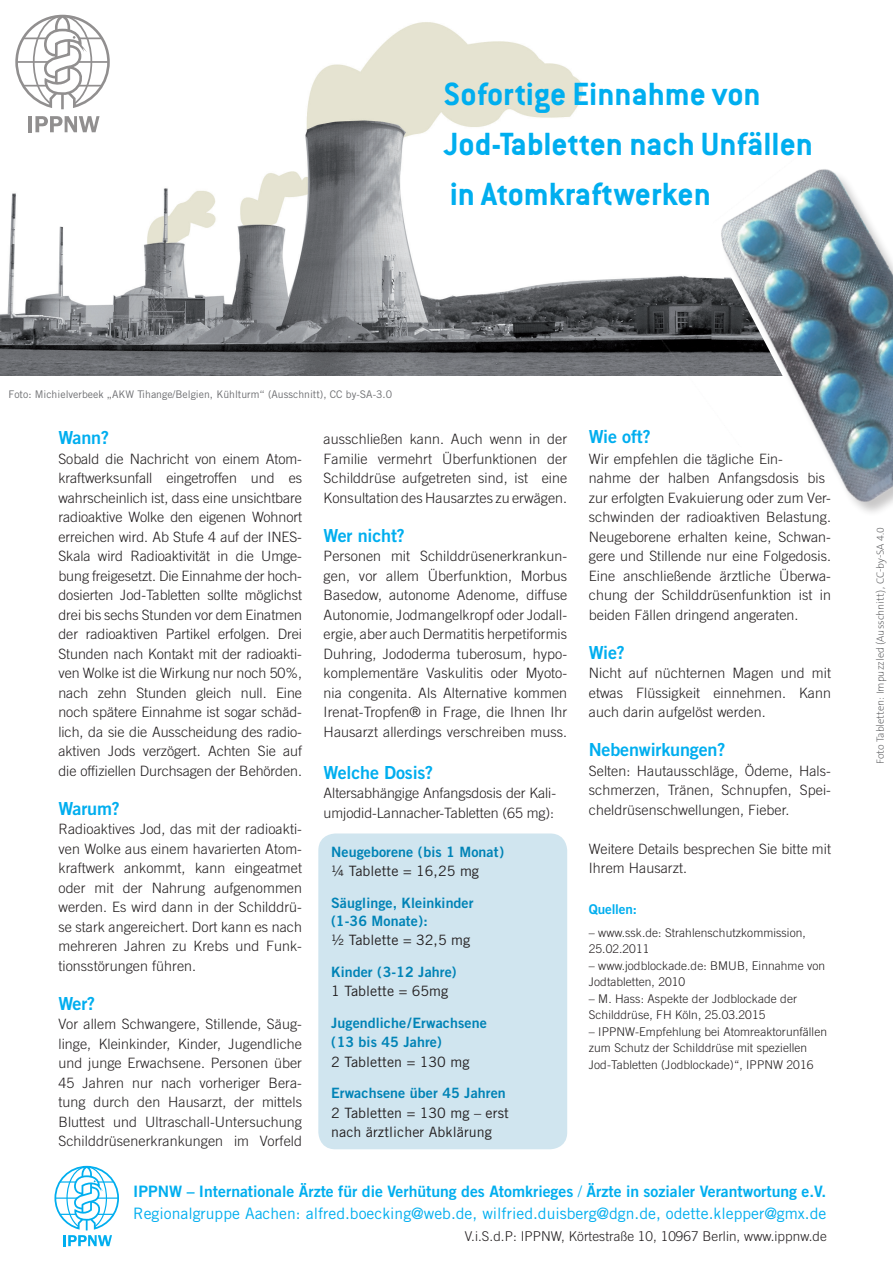
<style>
.page{position:relative;width:893px;height:1263px;background:#fff}
.page>*{position:absolute;margin:0;border:0;box-sizing:border-box;transform-origin:0 0}
.t1{font:700 35.25px/50.4px "Conduit ITC Std";color:#00aeef}
.t2{font:18px "Trade Gothic LT Std Bd 2";letter-spacing:-.01em;color:#00aeef}
.t3{font:15.75px "Trade Gothic LT Std";color:#00aeef}
.t4{font:15.75px "Trade Gothic LT Std Bd 2";color:#00aeef}
.t5{font:300 14.25px/19.5px "Trade Gothic LT Std";letter-spacing:.005em;color:#231f20;text-align:justify}
.t6{font:14.25px/18px "Trade Gothic LT Std Bd 2";letter-spacing:.005em;color:#0083b6}
.t7{font:14.25px/19.5px "Trade Gothic LT Std";letter-spacing:.005em;color:#231f20}
.t8{font:300 13.5px "Trade Gothic LT Std";letter-spacing:.005em;color:#231f20}
.t9{font:13.5px "Trade Gothic LT Std Bd 2";letter-spacing:-.01em;color:#00aeef}
.t10{font:300 12px/16.5px "Trade Gothic LT Std";letter-spacing:.005em;color:#231f20}
.t11{font:10.5px "Trade Gothic LT Std";color:#6c6d70}
.t12{font:200 10.5px "The Sans B2";color:#57585a}
.s1{font-family:"Trade Gothic LT Std";font-weight:300}
</style>
<div class="page">
<div style="left:318px;top:833px;width:249px;height:316px;background:#d0e5ef;border-radius:17px"></div>
<img style="left:0;top:22px;width:631px;height:353px">
<svg style="left:14px;top:14px;width:97px;height:96px"></svg>
<hr style="left:28px;top:116px;width:4px;height:16px;background:#918f8f">
<svg style="left:35px;top:116px;width:65px;height:16px"></svg>
<img style="left:631px;top:169px;width:262px;height:344px">
<svg style="left:54px;top:1165px;width:65px;height:81px"></svg>
<h1 class="t1" style="left:443px;top:67px;width:371px">Sofortige Einnahme von<br>Jod-Tabletten nach Unfällen in Atomkraftwerken</h1>
<p class="t11" style="left:9px;top:388px;width:385px">Foto: Michielverbeek „AKW Tihange/Belgien, Kühlturm“ (Ausschnitt), CC by-SA-3.0</p>
<p class="t2" style="left:58px;top:426px;width:52px">Wann?</p>
<p class="t5" style="left:58px;top:448px;width:245px">Sobald die Nachricht von einem Atom&shy;kraftwerksunfall eingetroffen und es wahrscheinlich ist, dass eine unsichtbare radioaktive Wolke den eigenen Wohnort erreichen wird. Ab Stufe 4 auf der INES-Skala wird Radioaktivität in die Umge&shy;bung freigesetzt. Die Einnahme der hoch&shy;dosierten Jod-Tabletten sollte möglichst drei bis sechs Stunden vor dem Einatmen der radioaktiven Partikel erfolgen. Drei Stunden nach Kontakt mit der radioakti&shy;ven Wolke ist die Wirkung nur noch 50%, nach zehn Stunden gleich null. Eine noch spätere Einnahme ist sogar schäd&shy;lich, da sie die Ausscheidung des radio&shy;aktiven Jods verzögert. Achten Sie auf die offiziellen Durchsagen der Behörden.</p>
<p class="t2" style="left:58px;top:797px;width:63px">Warum?</p>
<p class="t5" style="left:58px;top:819px;width:245px">Radioaktives Jod, das mit der radioakti&shy;ven Wolke aus einem havarierten Atom&shy;kraftwerk ankommt, kann eingeatmet oder mit der Nahrung aufgenommen werden. Es wird dann in der Schilddrü&shy;se stark angereichert. Dort kann es nach mehreren Jahren zu Krebs und Funk&shy;tionsstörungen führen.</p>
<p class="t2" style="left:58px;top:992px;width:38px">Wer?</p>
<p class="t5" style="left:58px;top:1014px;width:245px">Vor allem Schwangere, Stillende, Säug&shy;linge, Kleinkinder, Kinder, Jugendliche und junge Erwachsene. Personen über 45 Jahren nur nach vorheriger Bera&shy;tung durch den Hausarzt, der mittels Bluttest und Ultraschall-Untersuchung Schilddrüsenerkrankungen im Vorfeld</p>
<p class="t5" style="left:324px;top:429px;width:245px">ausschließen kann. Auch wenn in der Familie vermehrt Überfunktionen der Schilddrüse aufgetreten sind, ist eine Konsultation des Hausarztes zu erwägen.</p>
<p class="t2" style="left:324px;top:524px;width:83px">Wer nicht?</p>
<p class="t5" style="left:324px;top:546px;width:245px">Personen mit Schilddrüsenerkrankun&shy;gen, vor allem Überfunktion, Morbus Basedow, autonome Adenome, diffuse Autonomie, Jodmangelkropf oder Jodall&shy;ergie, aber auch Dermatitis herpetiformis Duhring, Jododerma tuberosum, hypo&shy;komplementäre Vaskulitis oder Myoto&shy;nia congenita. Als Alternative kommen Irenat-Tropfen® in Frage, die Ihnen Ihr Hausarzt allerdings verschreiben muss.</p>
<p class="t2" style="left:324px;top:761px;width:111px">Welche Dosis?</p>
<p class="t5" style="left:324px;top:783px;width:234px">Altersabhängige Anfangsdosis der Kali&shy;umjodid-Lannacher-Tabletten (65 mg):</p>
<p class="t6" style="left:331px;top:842px;width:174px">Neugeborene (bis 1 Monat)</p>
<p class="t7" style="left:331px;top:861px;width:149px">¼ Tablette = 16,25 mg</p>
<p class="t6" style="left:331px;top:893px;width:144px">Säuglinge, Kleinkinder (1-36 Monate):</p>
<p class="t7" style="left:331px;top:930px;width:141px">½ Tablette = 32,5 mg</p>
<p class="t6" style="left:331px;top:962px;width:127px">Kinder (3-12 Jahre)</p>
<p class="t7" style="left:331px;top:981px;width:119px">1 Tablette = 65mg</p>
<p class="t6" style="left:331px;top:1012px;width:157px;line-height:19.5px">Jugendliche/Erwachsene (13 bis 45 Jahre)</p>
<p class="t7" style="left:331px;top:1051px;width:140px">2 Tabletten = 130 mg</p>
<p class="t6" style="left:331px;top:1084px;width:176px">Erwachsene über 45 Jahren</p>
<p class="t7" style="left:331px;top:1102px;width:179px">2 Tabletten = 130 mg – erst nach ärztlicher Abklärung</p>
<p class="t2" style="left:589px;top:425px;width:63px">Wie oft?</p>
<p class="t5" style="left:589px;top:448px;width:244px;text-align:left">Wir empfehlen die tägliche Ein-<br>nahme der halben Anfangsdosis bis zur erfolgten Evakuierung oder zum Ver&shy;schwinden der radioaktiven Belastung.<br>Neugeborene erhalten keine, Schwan&shy;gere und Stillende nur eine Folgedosis.<br>Eine anschließende ärztliche Überwa&shy;chung der Schilddrüsenfunktion ist in beiden Fällen dringend angeraten.</p>
<p class="t2" style="left:589px;top:641px;width:38px">Wie?</p>
<p class="t5" style="left:589px;top:663px;width:244px">Nicht auf nüchternen Magen und mit etwas Flüssigkeit einnehmen. Kann auch darin aufgelöst werden.</p>
<p class="t2" style="left:589px;top:738px;width:138px">Nebenwirkungen?</p>
<p class="t5" style="left:589px;top:760px;width:244px">Selten: Hautausschläge, Ödeme, Hals&shy;schmerzen, Tränen, Schnupfen, Spei&shy;cheldrüsenschwellungen, Fieber.</p>
<p class="t5" style="left:589px;top:838px;width:244px">Weitere Details besprechen Sie bitte mit<br>Ihrem Hausarzt.</p>
<p class="t9" style="left:589px;top:901px;width:50px">Quellen:</p>
<p class="t10" style="left:589px;top:924px;width:218px">– www.ssk.de: Strahlenschutzkommission,<br>25.02.2011</p>
<p class="t10" style="left:589px;top:957px;width:238px">– www.jodblockade.de: BMUB, Einnahme von<br>Jodtabletten, 2010</p>
<p class="t10" style="left:589px;top:990px;width:210px">– M. Hass: Aspekte der Jodblockade der<br>Schilddrüse, FH Köln, 25.03.2015</p>
<p class="t10" style="left:589px;top:1023px;width:240px">– IPPNW-Empfehlung bei Atomreaktorunfällen zum Schutz der Schilddrüse mit speziellen<br>Jod-Tabletten (Jodblockade)“, IPPNW 2016</p>
<p class="t4" style="left:133px;top:1181px;width:695px">IPPNW – Internationale Ärzte für die Verhütung des Atomkrieges <span class="s1">/</span> Ärzte in sozialer Verantwortung e.V.</p>
<p class="t3" style="left:133px;top:1204px;width:695px">Regionalgruppe Aachen: alfred.boecking@web.de, wilfried.duisberg@dgn.de, odette.klepper@gmx.de</p>
<p class="t8" style="left:465px;top:1228px;width:363px">V.i.S.d.P: IPPNW, Körtestraße 10, 10967 Berlin, www.ippnw.de</p>
<p class="t12" style="left:875px;top:764px;width:238px;rotate:-90deg">Foto Tabletten: Impuzzled (Ausschnitt), CC-by-SA 4.0</p>
</div>
